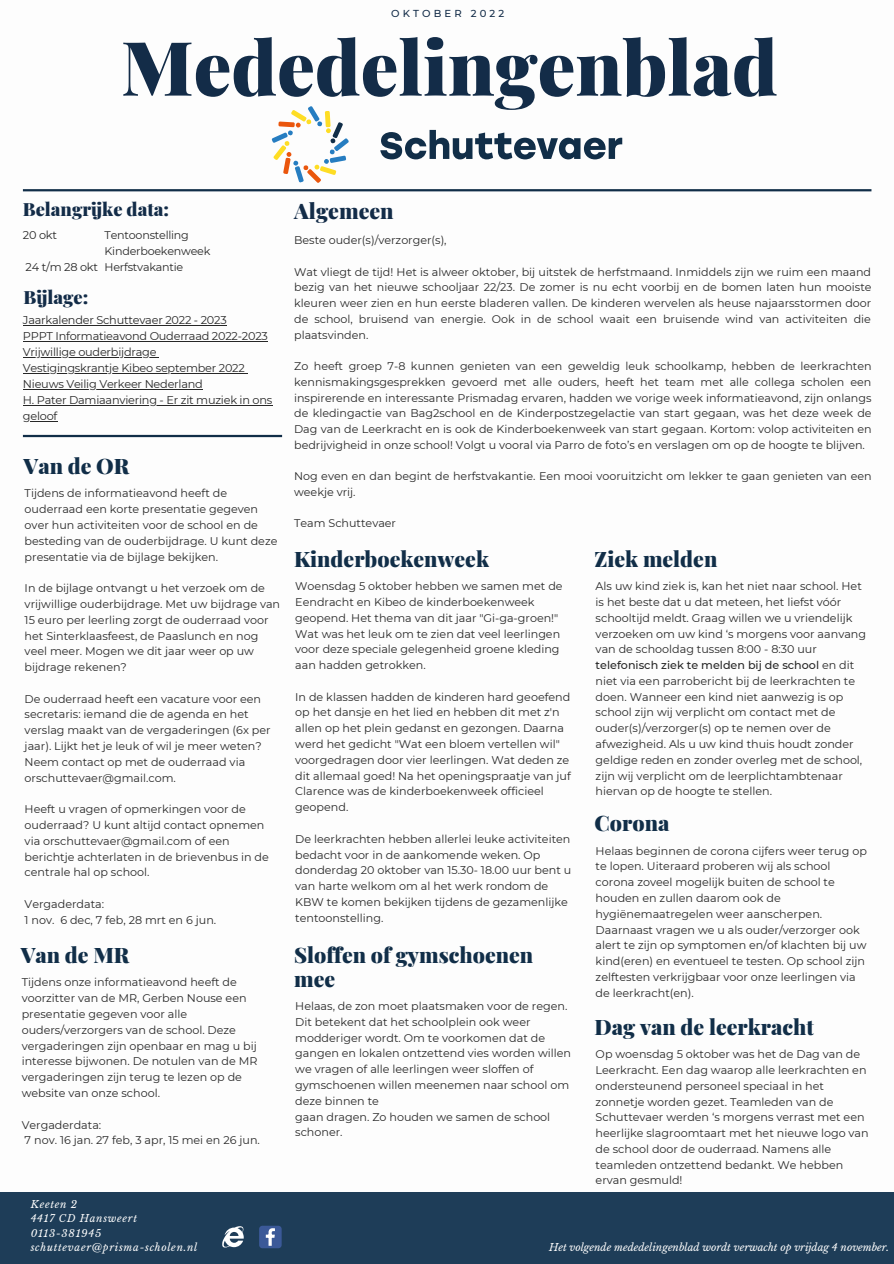
<style>
.page{position:relative;width:894px;height:1264px;background:#fff}
.page>*{position:absolute;margin:0;border:0;box-sizing:border-box;transform-origin:0 0}
.t1{font:900 75px "Playfair Display";color:#132c48}
.t2{font:900 21.45px "Playfair Display";color:#132c48}
.t3{font:900 21.3px/23.7px "Playfair Display";color:#112e48}
.t4{font:900 18.3px "Playfair Display";color:#132c48}
.t5{font:11.25px/16px "Montserrat";letter-spacing:-.02em;color:#272727}
.t6{font:11.1px/15.8px "Montserrat";color:#272727}
.t7{font:11.1px/15.8px "Montserrat";letter-spacing:-.02em;color:#272727}
.t8{font:italic 10.2px/14.4px "Libre Baskerville";letter-spacing:.07em;color:#fdfdfd}
.t9{font:italic 10.2px "Libre Baskerville";color:#fdfdfd}
.t10{font:500 10.05px "Montserrat";letter-spacing:.31em;color:#132c48}
.s1{font-weight:500}
</style>
<div class="page">
<div style="left:0;top:1192px;width:893px;height:71px;background:#1e3d58"></div>
<hr style="left:23px;top:189px;width:848px;height:2px;background:#112e48">
<svg style="left:272px;top:106px;width:77px;height:77px"></svg>
<svg style="left:380px;top:130px;width:242px;height:29px"></svg>
<hr style="left:23px;top:435px;width:259px;height:2px;background:#112e48">
<svg style="left:259px;top:1225px;width:22px;height:23px"></svg>
<svg style="left:222px;top:1226px;width:22px;height:22px"></svg>
<hr style="left:23px;top:324px;width:203px;height:1px;background:#272727">
<hr style="left:23px;top:340px;width:244px;height:1px;background:#272727">
<hr style="left:23px;top:356px;width:133px;height:1px;background:#272727">
<hr style="left:23px;top:372px;width:221px;height:1px;background:#272727">
<hr style="left:23px;top:388px;width:180px;height:1px;background:#272727">
<hr style="left:23px;top:404px;width:249px;height:1px;background:#272727">
<hr style="left:23px;top:420px;width:34px;height:1px;background:#272727">
<p class="t10" style="left:391px;top:7px;width:114px">OKTOBER 2022</p>
<h1 class="t1" style="left:121px;top:15px;width:658px">Mededelingenblad</h1>
<h3 class="t4" style="left:23px;top:196px;width:148px">Belangrij ke data:</h3>
<p class="t5" style="left:23px;top:226px;width:36px">20 okt</p>
<p class="t5" style="left:26px;top:258px;width:74px">24 t/m 28 okt</p>
<p class="t7" style="left:105px;top:227px;width:107px">Tentoonstelling<br>Kinderboekenweek<br>Herfstvakantie</p>
<h3 class="t4" style="left:24px;top:284px;width:66px">Bijlage:</h3>
<p class="t5" style="left:23px;top:311px;width:251px">Jaarkalender Schuttevaer 2022 - 2023<br>PPPT Informatieavond Ouderraad 2022-2023<br>Vrijwillige ouderbijdrage<br>Vestigingskrantje Kibeo september 2022<br>Nieuws Veilig Verkeer Nederland<br>H. Pater Damiaanviering - Er zit muziek in ons geloof</p>
<h3 class="t3" style="left:24px;top:453px;width:107px">Van de OR</h3>
<p class="t6" style="left:25px;top:485px;width:254px">Tijdens de informatieavond heeft de ouderraad een korte presentatie gegeven over hun activiteiten voor de school en de besteding van de ouderbijdrage. U kunt deze presentatie via de bijlage bekijken.</p>
<p class="t6" style="left:25px;top:580px;width:257px">In de bijlage ontvangt u het verzoek om de vrijwillige ouderbijdrage. Met uw bijdrage van 15 euro per leerling zorgt de ouderraad voor het Sinterklaasfeest, de Paaslunch en nog veel meer. Mogen we dit jaar weer op uw bijdrage rekenen?</p>
<p class="t6" style="left:25px;top:690px;width:247px">De ouderraad heeft een vacature voor een secretaris: iemand die de agenda en het verslag maakt van de vergaderingen (6x per jaar). Lijkt het je leuk of wil je meer weten?<br>Neem contact op met de ouderraad via orschuttevaer@gmail.com.</p>
<p class="t6" style="left:25px;top:801px;width:246px">Heeft u vragen of opmerkingen voor de ouderraad? U kunt altijd contact opnemen via orschuttevaer@gmail.com of een berichtje achterlaten in de brievenbus in de centrale hal op school.</p>
<p class="t6" style="left:25px;top:896px;width:193px">Vergaderdata:<br>1 nov. 6 dec, 7 feb, 28 mrt en 6 jun.</p>
<h3 class="t3" style="left:21px;top:942px;width:110px">Van de MR</h3>
<p class="t6" style="left:22px;top:974px;width:237px">Tijdens onze informatieavond heeft de voorzitter van de MR, Gerben Nouse een presentatie gegeven voor alle ouders/verzorgers van de school. Deze vergaderingen zijn openbaar en mag u bij interesse bijwonen. De notulen van de MR vergaderingen zijn terug te lezen op de website van onze school.</p>
<p class="t6" style="left:22px;top:1116px;width:240px">Vergaderdata:<br>7 nov. 16 jan. 27 feb, 3 apr, 15 mei en 26 jun.</p>
<p class="t8" style="left:31px;top:1197px;width:168px">Keeten 2<br>4417 CD Hansweert<br>0113-381945 schuttevaer@prisma-scholen.nl</p>
<h2 class="t2" style="left:294px;top:196px;width:101px">Algemeen</h2>
<p class="t6" style="left:294px;top:232px;width:154px">Beste ouder(s)/verzorger(s),</p>
<p class="t6" style="left:294px;top:264px;width:578px;text-align:justify">Wat vliegt de tijd! Het is alweer oktober, bij uitstek de herfstmaand. Inmiddels zijn we ruim een maand bezig van het nieuwe schooljaar 22/23. De zomer is nu echt voorbij en de bomen laten hun mooiste kleuren weer zien en hun eerste bladeren vallen. De kinderen wervelen als heuse najaarsstormen door de school, bruisend van energie. Ook in de school waait een bruisende wind van activiteiten die plaatsvinden.</p>
<p class="t6" style="left:294px;top:358px;width:579px;text-align:justify">Zo heeft groep 7-8 kunnen genieten van een geweldig leuk schoolkamp, hebben de leerkrachten kennismakingsgesprekken gevoerd met alle ouders, heeft het team met alle collega scholen een inspirerende en interessante Prismadag ervaren, hadden we vorige week informatieavond, zijn onlangs de kledingactie van Bag2school en de Kinderpostzegelactie van start gegaan, was het deze week de Dag van de Leerkracht en is ook de Kinderboekenweek van start gegaan. Kortom: volop activiteiten en bedrijvigheid in onze school! Volgt u vooral via Parro de foto’s en verslagen om op de hoogte te blijven.</p>
<p class="t6" style="left:294px;top:468px;width:579px">Nog even en dan begint de herfstvakantie. Een mooi vooruitzicht om lekker te gaan genieten van een weekje vrij.</p>
<p class="t6" style="left:294px;top:515px;width:103px">Team Schuttevaer</p>
<h3 class="t3" style="left:294px;top:546px;width:196px">Kinderboekenweek</h3>
<p class="t6" style="left:295px;top:578px;width:269px">Woensdag 5 oktober hebben we samen met de Eendracht en Kibeo de kinderboekenweek geopend. Het thema van dit jaar "Gi-ga-groen!" Wat was het leuk om te zien dat veel leerlingen voor deze speciale gelegenheid groene kleding aan hadden getrokken.</p>
<p class="t6" style="left:295px;top:688px;width:277px">In de klassen hadden de kinderen hard geoefend op het dansje en het lied en hebben dit met z'n allen op het plein gedanst en gezongen. Daarna werd het gedicht "Wat een bloem vertellen wil" voorgedragen door vier leerlingen. Wat deden ze dit allemaal goed! Na het openingspraatje van juf Clarence was de kinderboekenweek officieel geopend.</p>
<p class="t6" style="left:295px;top:831px;width:277px">De leerkrachten hebben allerlei leuke activiteiten bedacht voor in de aankomende weken. Op donderdag 20 oktober van 15.30- 18.00 uur bent u van harte welkom om al het werk rondom de KBW te komen bekijken tijdens de gezamenlijke tentoonstelling.</p>
<h3 class="t3" style="left:594px;top:546px;width:124px">Ziek melden</h3>
<p class="t6" style="left:595px;top:578px;width:272px">Als uw kind ziek is, kan het niet naar school. Het is het beste dat u dat meteen, het liefst vóór schooltijd meldt. Graag willen we u vriendelijk verzoeken om uw kind ‘s morgens voor aanvang van de schooldag tussen 8:00 - 8:30 uur <span class="s1">telefonisch ziek te melden bij de school</span> en dit niet via een parrobericht bij de leerkrachten te doen. Wanneer een kind niet aanwezig is op school zijn wij verplicht om contact met de ouder(s)/verzorger(s) op te nemen over de afwezigheid. Als u uw kind thuis houdt zonder geldige reden en zonder overleg met de school, zijn wij verplicht om de leerplichtambtenaar hiervan op de hoogte te stellen.</p>
<h3 class="t3" style="left:594px;top:810px;width:76px">Corona</h3>
<p class="t6" style="left:595px;top:842px;width:273px">Helaas beginnen de corona cijfers weer terug op te lopen. Uiteraard proberen wij als school corona zoveel mogelijk buiten de school te houden en zullen daarom ook de hygiënemaatregelen weer aanscherpen.<br>Daarnaast vragen we u als ouder/verzorger ook alert te zijn op symptomen en/of klachten bij uw kind(eren) en eventueel te testen. Op school zijn zelftesten verkrijgbaar voor onze leerlingen via de leerkracht(en).</p>
<h3 class="t3" style="left:594px;top:1014px;width:221px">Dag van de leerkracht</h3>
<p class="t6" style="left:595px;top:1046px;width:274px">Op woensdag 5 oktober was het de Dag van de Leerkracht. Een dag waarop alle leerkrachten en ondersteunend personeel speciaal in het zonnetje worden gezet. Teamleden van de Schuttevaer werden ‘s morgens verrast met een heerlijke slagroomtaart met het nieuwe logo van de school door de ouderraad. Namens alle teamleden ontzettend bedankt. We hebben ervan gesmuld!</p>
<h3 class="t3" style="left:294px;top:942px;width:240px">Sloffen of gymschoenen mee</h3>
<p class="t6" style="left:295px;top:998px;width:277px">Helaas, de zon moet plaatsmaken voor de regen.<br>Dit betekent dat het schoolplein ook weer modderiger wordt. Om te voorkomen dat de gangen en lokalen ontzettend vies worden willen we vragen of alle leerlingen weer sloffen of gymschoenen willen meenemen naar school om deze binnen te<br>gaan dragen. Zo houden we samen de school schoner.</p>
<p class="t9" style="left:549px;top:1241px;width:342px">Het volgende mededelingenblad wordt verwacht op vrijdag 4 november.</p>
</div>
